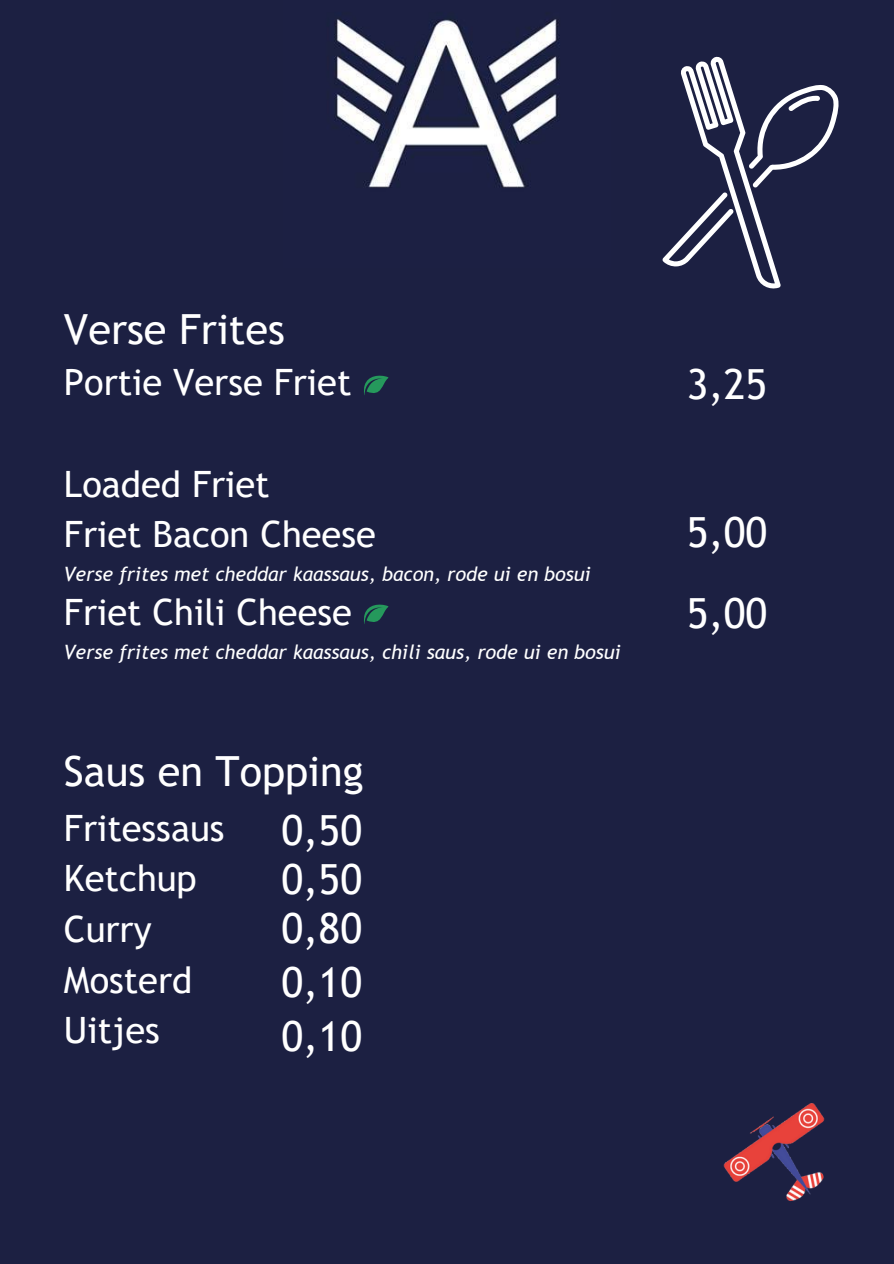
<style>
.page{position:relative;width:894px;height:1264px;background:#fff}
.page>*{position:absolute;margin:0;border:0;box-sizing:border-box;transform-origin:0 0}
.t1{font:41.55px "Trebuchet MS";color:#fff}
.t2{font:36.3px/50.7px "Trebuchet MS";color:#fff}
.t3{font:italic 19.8px "Trebuchet MS";color:#fff}
</style>
<div class="page">
<div style="left:0;top:0;width:893px;height:1263px;background:#1c2042"></div>
<svg style="left:662px;top:56px;width:177px;height:233px"></svg>
<img style="left:334px;top:19px;width:225px;height:169px">
<img style="left:723px;top:1103px;width:102px;height:98px">
<svg style="left:364px;top:604px;width:24px;height:20px"></svg>
<svg style="left:364px;top:375px;width:24px;height:20px"></svg>
<h1 class="t1" style="left:64px;top:305px;width:222px">Verse Frites</h1>
<h2 class="t2" style="left:64px;top:356px;width:289px">Portie Verse Friet</h2>
<p class="t2" style="left:64px;top:458px;width:207px">Loaded Friet</p>
<p class="t2" style="left:64px;top:509px;width:313px">Friet Bacon Cheese</p>
<h1 class="t3" style="left:64px;top:562px;width:528px">Verse frites met cheddar kaassaus, bacon, rode ui en bosui</h1>
<h2 class="t2" style="left:64px;top:586px;width:289px">Friet Chili Cheese</h2>
<p class="t3" style="left:64px;top:640px;width:558px">Verse frites met cheddar kaassaus, chili saus, rode ui en bosui</p>
<p class="t1" style="left:64px;top:746px;width:301px">Saus en Topping</p>
<p class="t1" style="left:281px;top:805px;width:82px">0,50</p>
<h1 class="t1" style="left:281px;top:855px;width:82px">0,50</h1>
<h1 class="t1" style="left:281px;top:904px;width:82px">0,80</h1>
<h1 class="t1" style="left:281px;top:958px;width:82px">0,10</h1>
<h1 class="t1" style="left:281px;top:1011px;width:82px">0,10</h1>
<p class="t2" style="left:64px;top:802px;width:162px">Fritessaus<br>Ketchup<br>Curry<br>Mosterd<br>Uitjes</p>
<p class="t1" style="left:686px;top:360px;width:82px">3,25</p>
<p class="t1" style="left:686px;top:508px;width:82px">5,00</p>
<p class="t1" style="left:686px;top:589px;width:82px">5,00</p>
</div>
